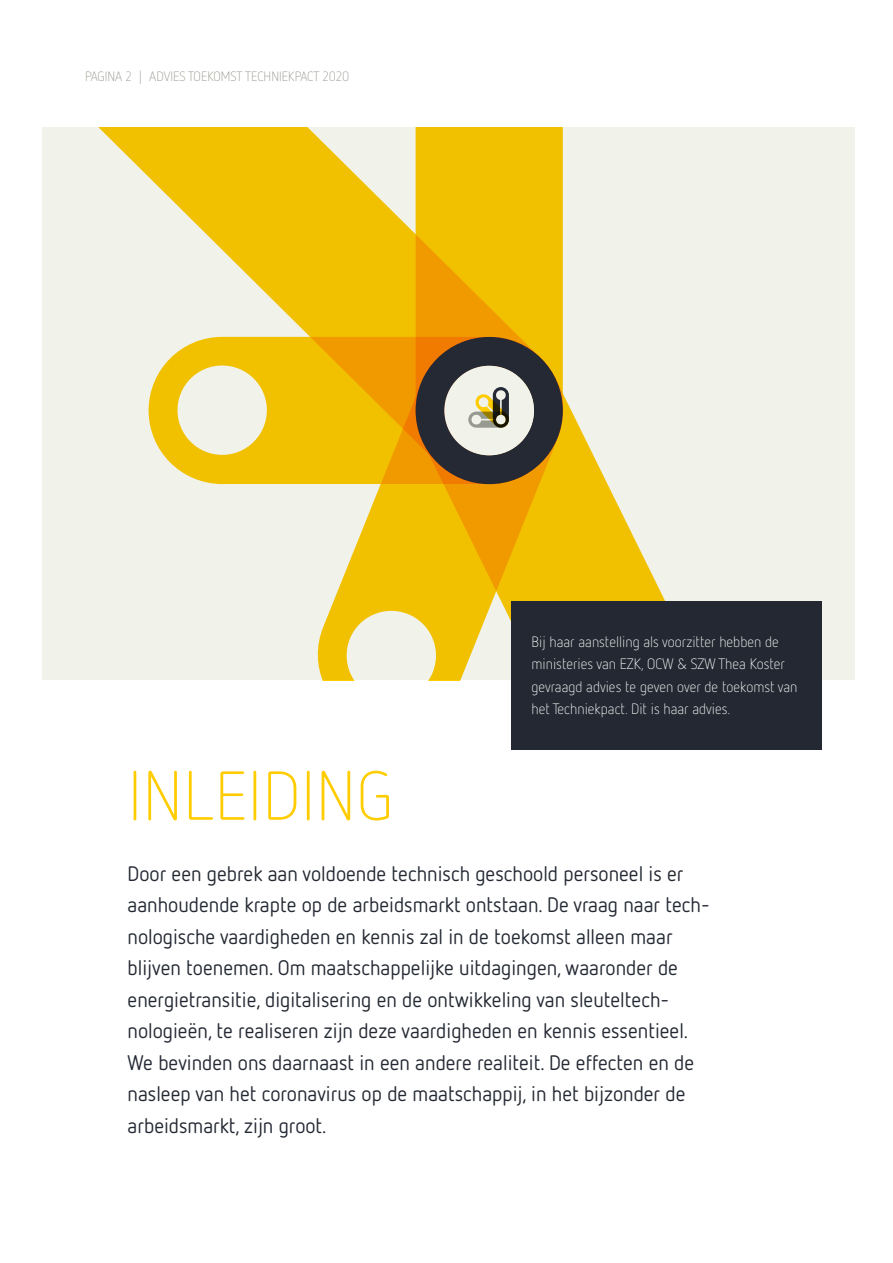
<style>
.page{position:relative;width:893px;height:1263px;background:#fff}
.page>*{position:absolute;margin:0;border:0;box-sizing:border-box;transform-origin:0 0}
.t1{font:300 69px "Netto OT";letter-spacing:.01em;color:#fc0}
.t2{font:21px/31.5px "Netto OT";color:#232832}
.t3{font:300 15px/22.5px "Netto OT";color:#fff}
.t4{font:300 13.5px "Netto OT";color:#979a8f}
</style>
<div class="page">
<div style="left:43px;top:128px;width:812px;height:552px;background:#f1f2ea"></div>
<svg style="left:318px;top:484px;width:98px;height:196px;fill:#f1c100"></svg>
<svg style="left:99px;top:128px;width:464px;height:356px;fill:#f1c100"></svg>
<svg style="left:416px;top:394px;width:292px;height:286px;fill:#f1c100"></svg>
<svg style="left:416px;top:337px;width:147px;height:147px"></svg>
<div style="left:511px;top:602px;width:310px;height:148px;background:#232832"></div>
<p class="t4" style="left:85px;top:68px;width:266px">PAGINA 2 | ADVIES TOEKOMST TECHNIEKPACT 2020</p>
<h1 class="t1" style="left:128px;top:754px;width:267px">INLEIDING</h1>
<p class="t3" style="left:531px;top:630px;width:267px">Bij haar aanstelling als voorzitter hebben de ministeries van EZK, OCW &amp; SZW Thea Koster gevraagd advies te geven over de toekomst van het Techniekpact. Dit is haar advies.</p>
<p class="t2" style="left:128px;top:857px;width:584px">Door een gebrek aan voldoende technisch geschoold personeel is er aanhoudende krapte op de arbeidsmarkt ontstaan. De vraag naar tech&shy;nologische vaardigheden en kennis zal in de toekomst alleen maar blijven toenemen. Om maatschappelijke uitdagingen, waaronder de energietransitie, digitalisering en de ontwikkeling van sleuteltech&shy;nologieën, te realiseren zijn deze vaardigheden en kennis essentieel.<br>We bevinden ons daarnaast in een andere realiteit. De effecten en de nasleep van het coronavirus op de maatschappij, in het bijzonder de arbeidsmarkt, zijn groot.</p>
</div>
